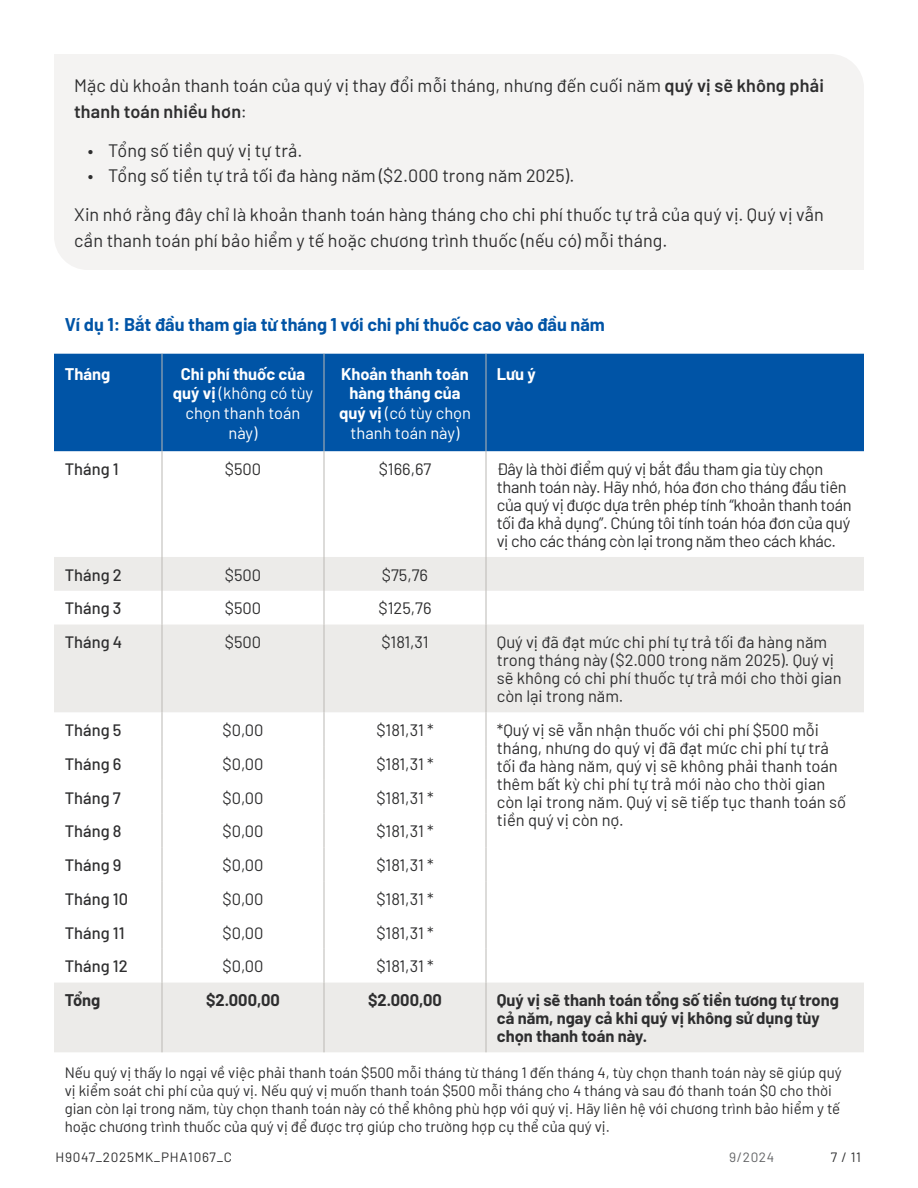
<style>
.page{position:relative;width:918px;height:1188px;background:#fff}
.page>*{position:absolute;margin:0;border:0;box-sizing:border-box;transform-origin:0 0}
.t1{font:18px/25.5px "Barlow";letter-spacing:.005em;color:#2e2e2f}
.t2{font:700 18px "Barlow";color:#0054a6}
.t3{font:16.5px/18px "Barlow";color:#2e2e2f}
.t4{font:16.5px/18px "Barlow";letter-spacing:-.02em;color:#2e2e2f}
.t5{font:700 16.5px/18px "Barlow";color:#2e2e2f}
.t6{font:500 16.5px "Barlow";color:#2e2e2f}
.t7{font:700 16.5px/19.8px "Barlow";color:#fff;text-align:center}
.t8{font:16.5px/19.8px "Barlow";color:#fff;text-align:center}
.t9{font:15px/18px "Barlow";color:#2e2e2f}
.t10{font:13.5px "Barlow";letter-spacing:.05em;color:#2e2e2f}
.t11{font:13.5px "Barlow";color:#636466}
.s1{font-weight:600}
.s2{font-weight:700}
.s3{font-weight:400}
</style>
<div class="page">
<div style="left:54px;top:54px;width:810px;height:216px;background:#f4f3f2"></div>
<div style="left:54px;top:354px;width:810px;height:97px;background:#0054a6"></div>
<svg style="left:54px;top:557px;width:810px;height:495px"></svg>
<hr style="left:162px;top:354px;width:1px;height:97px;background:#bbb9b4">
<hr style="left:324px;top:354px;width:1px;height:97px;background:#bbb9b4">
<hr style="left:486px;top:354px;width:1px;height:97px;background:#bbb9b4">
<hr style="left:162px;top:451px;width:1px;height:106px;background:#bbb9b4">
<hr style="left:324px;top:451px;width:1px;height:106px;background:#bbb9b4">
<hr style="left:486px;top:451px;width:1px;height:106px;background:#bbb9b4">
<hr style="left:162px;top:557px;width:1px;height:34px;background:#bbb9b4">
<hr style="left:324px;top:557px;width:1px;height:34px;background:#bbb9b4">
<hr style="left:486px;top:557px;width:1px;height:34px;background:#bbb9b4">
<hr style="left:162px;top:591px;width:1px;height:34px;background:#bbb9b4">
<hr style="left:324px;top:591px;width:1px;height:34px;background:#bbb9b4">
<hr style="left:486px;top:591px;width:1px;height:34px;background:#bbb9b4">
<hr style="left:162px;top:625px;width:1px;height:87px;background:#bbb9b4">
<hr style="left:324px;top:625px;width:1px;height:87px;background:#bbb9b4">
<hr style="left:486px;top:625px;width:1px;height:87px;background:#bbb9b4">
<hr style="left:162px;top:712px;width:1px;height:34px;background:#bbb9b4">
<hr style="left:324px;top:712px;width:1px;height:34px;background:#bbb9b4">
<hr style="left:486px;top:712px;width:1px;height:34px;background:#bbb9b4">
<hr style="left:162px;top:746px;width:1px;height:34px;background:#bbb9b4">
<hr style="left:324px;top:746px;width:1px;height:34px;background:#bbb9b4">
<hr style="left:486px;top:746px;width:1px;height:34px;background:#bbb9b4">
<hr style="left:162px;top:780px;width:1px;height:34px;background:#bbb9b4">
<hr style="left:324px;top:780px;width:1px;height:34px;background:#bbb9b4">
<hr style="left:486px;top:780px;width:1px;height:34px;background:#bbb9b4">
<hr style="left:162px;top:814px;width:1px;height:33px;background:#bbb9b4">
<hr style="left:324px;top:814px;width:1px;height:33px;background:#bbb9b4">
<hr style="left:486px;top:814px;width:1px;height:33px;background:#bbb9b4">
<hr style="left:162px;top:847px;width:1px;height:34px;background:#bbb9b4">
<hr style="left:324px;top:847px;width:1px;height:34px;background:#bbb9b4">
<hr style="left:486px;top:847px;width:1px;height:34px;background:#bbb9b4">
<hr style="left:162px;top:881px;width:1px;height:34px;background:#bbb9b4">
<hr style="left:324px;top:881px;width:1px;height:34px;background:#bbb9b4">
<hr style="left:486px;top:881px;width:1px;height:34px;background:#bbb9b4">
<hr style="left:162px;top:915px;width:1px;height:34px;background:#bbb9b4">
<hr style="left:324px;top:915px;width:1px;height:34px;background:#bbb9b4">
<hr style="left:486px;top:915px;width:1px;height:34px;background:#bbb9b4">
<hr style="left:162px;top:949px;width:1px;height:34px;background:#bbb9b4">
<hr style="left:324px;top:949px;width:1px;height:34px;background:#bbb9b4">
<hr style="left:486px;top:949px;width:1px;height:34px;background:#bbb9b4">
<hr style="left:162px;top:983px;width:1px;height:69px;background:#bbb9b4">
<hr style="left:324px;top:983px;width:1px;height:69px;background:#bbb9b4">
<hr style="left:486px;top:983px;width:1px;height:69px;background:#bbb9b4">
<p class="t1" style="left:74px;top:72px;width:751px">Mặc dù khoản thanh toán của quý vị thay đổi mỗi tháng, nhưng đến cuối năm <span class="s1">quý vị sẽ không phải thanh toán nhiều hơn</span>:</p>
<p class="t1" style="left:88px;top:136px;width:216px">• Tổng số tiền quý vị tự trả.</p>
<p class="t1" style="left:88px;top:162px;width:488px">• Tổng số tiền tự trả tối đa hàng năm ($2.000 trong năm 2025).</p>
<p class="t1" style="left:74px;top:201px;width:751px">Xin nhớ rằng đây chỉ là khoản thanh toán hàng tháng cho chi phí thuốc tự trả của quý vị. Quý vị vẫn cần thanh toán phí bảo hiểm y tế hoặc chương trình thuốc (nếu có) mỗi tháng.</p>
<p class="t2" style="left:65px;top:311px;width:542px">Ví dụ 1: Bắt đầu tham gia từ tháng 1 với chi phí thuốc cao vào đầu năm</p>
<p class="t7" style="left:65px;top:362px;width:47px">Tháng</p>
<p class="t8" style="left:173px;top:362px;width:142px"><span class="s2">Chi phí thuốc của quý vị</span> (không có tùy chọn thanh toán này)</p>
<p class="t7" style="left:339px;top:362px;width:133px">Khoản thanh toán hàng tháng của quý vị <span class="s3">(có tùy chọn thanh toán này)</span></p>
<p class="t7" style="left:497px;top:362px;width:41px">Lưu ý</p>
<p class="t6" style="left:65px;top:457px;width:55px">Tháng 1</p>
<p class="t3" style="left:225px;top:459px;width:38px">$500</p>
<p class="t3" style="left:379px;top:459px;width:54px">$166,67</p>
<p class="t4" style="left:497px;top:459px;width:356px">Đây là thời điểm quý vị bắt đầu tham gia tùy chọn thanh toán này. Hãy nhớ, hóa đơn cho tháng đầu tiên của quý vị được dựa trên phép tính “khoản thanh toán tối đa khả dụng”. Chúng tôi tính toán hóa đơn của quý vị cho các tháng còn lại trong năm theo cách khác.</p>
<p class="t6" style="left:65px;top:563px;width:59px">Tháng 2</p>
<p class="t3" style="left:225px;top:564px;width:38px">$500</p>
<p class="t3" style="left:382px;top:564px;width:48px">$75,76</p>
<p class="t6" style="left:65px;top:596px;width:58px">Tháng 3</p>
<p class="t3" style="left:225px;top:598px;width:38px">$500</p>
<p class="t3" style="left:379px;top:598px;width:54px">$125,76</p>
<p class="t6" style="left:65px;top:630px;width:59px">Tháng 4</p>
<p class="t3" style="left:225px;top:632px;width:38px">$500</p>
<p class="t3" style="left:381px;top:632px;width:49px">$181,31</p>
<p class="t3" style="left:497px;top:632px;width:346px">Quý vị đã đạt mức chi phí tự trả tối đa hàng năm trong tháng này ($2.000 trong năm 2025). Quý vị sẽ không có chi phí thuốc tự trả mới cho thời gian còn lại trong năm.</p>
<p class="t6" style="left:65px;top:718px;width:58px">Tháng 5</p>
<p class="t3" style="left:223px;top:720px;width:42px">$0,00</p>
<p class="t3" style="left:376px;top:720px;width:59px">$181,31 *</p>
<p class="t3" style="left:497px;top:720px;width:351px">*Quý vị sẽ vẫn nhận thuốc với chi phí $500 mỗi tháng, nhưng do quý vị đã đạt mức chi phí tự trả tối đa hàng năm, quý vị sẽ không phải thanh toán thêm bất kỳ chi phí tự trả mới nào cho thời gian còn lại trong năm. Quý vị sẽ tiếp tục thanh toán số tiền quý vị còn nợ.</p>
<p class="t6" style="left:65px;top:752px;width:58px">Tháng 6</p>
<p class="t3" style="left:223px;top:754px;width:42px">$0,00</p>
<p class="t3" style="left:376px;top:754px;width:59px">$181,31 *</p>
<p class="t6" style="left:65px;top:786px;width:58px">Tháng 7</p>
<p class="t3" style="left:223px;top:787px;width:42px">$0,00</p>
<p class="t3" style="left:376px;top:787px;width:59px">$181,31 *</p>
<p class="t6" style="left:65px;top:819px;width:58px">Tháng 8</p>
<p class="t3" style="left:223px;top:821px;width:42px">$0,00</p>
<p class="t3" style="left:376px;top:821px;width:59px">$181,31 *</p>
<p class="t6" style="left:65px;top:853px;width:58px">Tháng 9</p>
<p class="t3" style="left:223px;top:855px;width:42px">$0,00</p>
<p class="t3" style="left:376px;top:855px;width:59px">$181,31 *</p>
<p class="t6" style="left:65px;top:887px;width:65px">Tháng 10</p>
<p class="t3" style="left:223px;top:889px;width:42px">$0,00</p>
<p class="t3" style="left:376px;top:889px;width:59px">$181,31 *</p>
<p class="t6" style="left:65px;top:921px;width:61px">Tháng 11</p>
<p class="t3" style="left:223px;top:922px;width:42px">$0,00</p>
<p class="t3" style="left:376px;top:922px;width:59px">$181,31 *</p>
<p class="t6" style="left:65px;top:954px;width:64px">Tháng 12</p>
<p class="t3" style="left:223px;top:956px;width:42px">$0,00</p>
<p class="t3" style="left:376px;top:956px;width:59px">$181,31 *</p>
<p class="t5" style="left:65px;top:990px;width:37px">Tổng</p>
<p class="t5" style="left:206px;top:990px;width:75px">$2.000,00</p>
<p class="t5" style="left:368px;top:990px;width:75px">$2.000,00</p>
<p class="t5" style="left:497px;top:990px;width:344px">Quý vị sẽ thanh toán tổng số tiền tương tự trong cả năm, ngay cả khi quý vị không sử dụng tùy chọn thanh toán này.</p>
<p class="t9" style="left:65px;top:1063px;width:778px">Nếu quý vị thấy lo ngại về việc phải thanh toán $500 mỗi tháng từ tháng 1 đến tháng 4, tùy chọn thanh toán này sẽ giúp quý vị kiểm soát chi phí của quý vị. Nếu quý vị muốn thanh toán $500 mỗi tháng cho 4 tháng và sau đó thanh toán $0 cho thời gian còn lại trong năm, tùy chọn thanh toán này có thể không phù hợp với quý vị. Hãy liên hệ với chương trình bảo hiểm y tế hoặc chương trình thuốc của quý vị để được trợ giúp cho trường hợp cụ thể của quý vị.</p>
<p class="t10" style="left:56px;top:1147px;width:178px">H9047_2025MK_PHA1067_C</p>
<p class="t11" style="left:729px;top:1147px;width:47px">9/2024</p>
<p class="t10" style="left:831px;top:1147px;width:32px">7 / 11</p>
</div>
